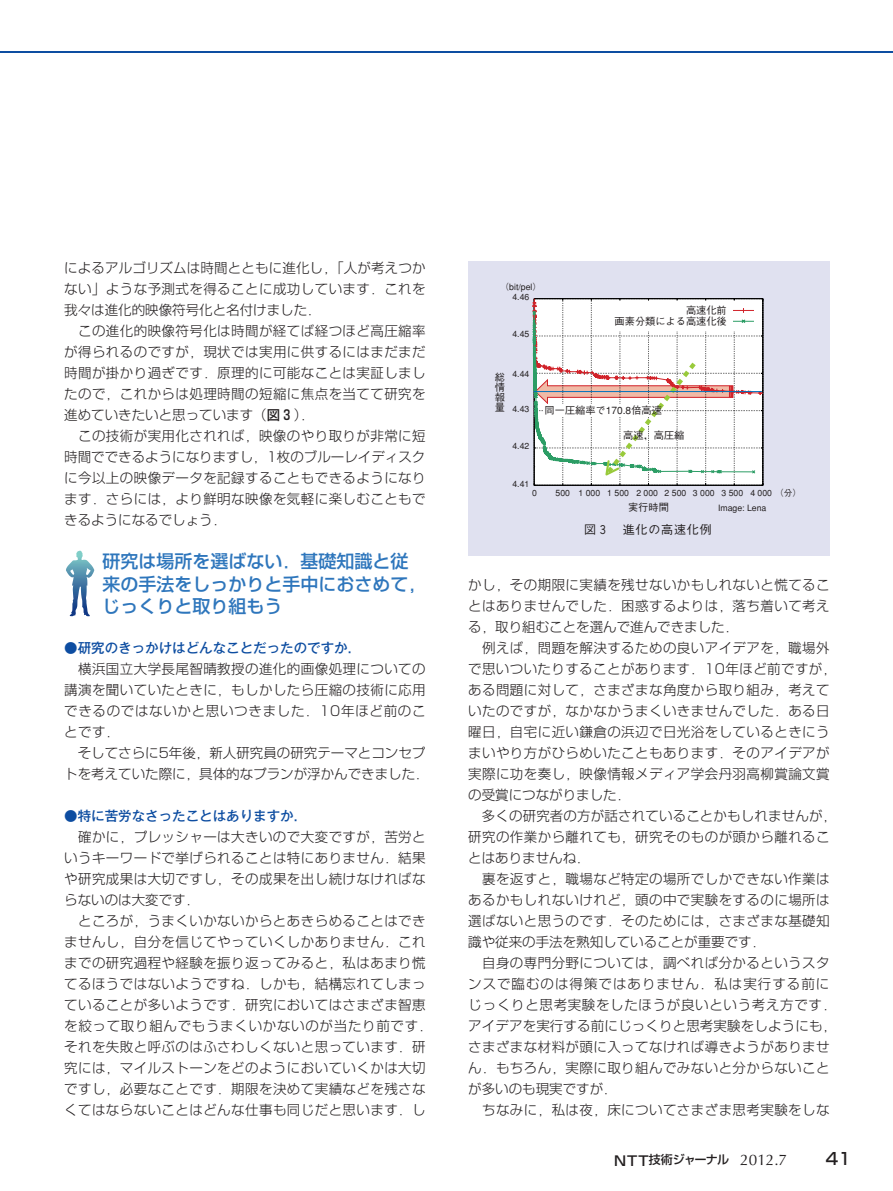
<style>
.page{position:relative;width:893px;height:1191px;background:#fff}
.page>*{position:absolute;margin:0;border:0;box-sizing:border-box;transform-origin:0 0}
.t1{font:500 18px/22.5px "Shin Go";color:#2e76bc}
.t2{font:500 16.5px "Shin Go";color:#231f20}
.t3{font:15.3px "Optima";color:#231f20}
.t4{font:300 13.5px "Shin Go";letter-spacing:.03em;color:#231f20}
.t5{font:300 13.5px "Shin Go";color:#231f20}
.t6{font:300 13.5px "Shin Go";letter-spacing:.01em;color:#231f20}
.t7{font:300 13.5px "Shin Go";letter-spacing:.05em;color:#231f20}
.t8{font:500 13.5px "Gothic MB101";color:#0d4da1}
.t9{font:300 13.5px "Shin Go";letter-spacing:.075em;color:#231f20}
.t10{font:500 12px "Shin Go";letter-spacing:-.075em;color:#231f20}
.t11{font:500 12px "Gothic BBB";letter-spacing:.07em;color:#231f20}
.t12{font:500 10.2px/10.2px "Gothic BBB";color:#231f20;text-align:justify}
.t13{font:500 8.7px/14.7px "Gothic BBB";color:#231f20}
.s1{font-weight:500}
.s2{font-size:13.5px}
</style>
<div class="page">
<hr style="left:0;top:51px;width:892px;height:2px;background:#0d4da1">
<svg style="left:66px;top:550px;width:28px;height:66px"></svg>
<div style="left:468px;top:262px;width:362px;height:294px;background:#e0e1f0"></div>
<svg style="left:532px;top:298px;width:231px;height:188px;background:#edeae7"></svg>
<div style="left:543px;top:404px;width:106px;height:12px;background:#fff"></div>
<hr style="left:534px;top:391px;width:228px;height:1px;background:#0072bc">
<p class="t6" style="left:64px;top:259px;width:363px">によるアルゴリズムは時間とともに進化し「，人が考えつか</p>
<p class="t4" style="left:64px;top:280px;width:363px">ない」ような予測式を得ることに成功しています．これを</p>
<p class="t5" style="left:64px;top:301px;width:258px">我々は進化的映像符号化と名付けました．</p>
<p class="t4" style="left:78px;top:322px;width:349px">この進化的映像符号化は時間が経てば経つほど高圧縮率</p>
<p class="t4" style="left:64px;top:343px;width:363px">が得られるのですが，現状では実用に供するにはまだまだ</p>
<p class="t4" style="left:64px;top:364px;width:363px">時間が掛かり過ぎです．原理的に可能なことは実証しまし</p>
<p class="t4" style="left:64px;top:385px;width:363px">たので，これからは処理時間の短縮に焦点を当てて研究を</p>
<p class="t5" style="left:64px;top:406px;width:251px">進めていきたいと思っています（<span class="s1">図３</span>．(</p>
<p class="t4" style="left:78px;top:427px;width:349px">この技術が実用化されれば，映像のやり取りが非常に短</p>
<p class="t5" style="left:64px;top:448px;width:363px">時間でできるようになりますし，1枚のブルーレイディスク</p>
<p class="t4" style="left:64px;top:469px;width:363px">に今以上の映像データを記録することもできるようになり</p>
<p class="t4" style="left:64px;top:490px;width:363px">ます．さらには，より鮮明な映像を気軽に楽しむこともで</p>
<p class="t5" style="left:64px;top:511px;width:163px">きるようになるでしょう．</p>
<p class="t1" style="left:102px;top:549px;width:325px">研究は場所を選ばない．基礎知識と従来の手法をしっかりと手中におさめて，じっくりと取り組もう</p>
<p class="t8" style="left:64px;top:638px;width:298px">●研究のきっかけはどんなことだったのですか．</p>
<p class="t4" style="left:78px;top:660px;width:349px">横浜国立大学長尾智晴教授の進化的画像処理についての</p>
<p class="t4" style="left:64px;top:681px;width:363px">講演を聞いていたときに，もしかしたら圧縮の技術に応用</p>
<p class="t7" style="left:64px;top:702px;width:363px">できるのではないかと思いつきました．10年ほど前のこ</p>
<p class="t4" style="left:64px;top:723px;width:57px">とです．</p>
<p class="t5" style="left:78px;top:744px;width:349px">そしてさらに5年後，新人研究員の研究テーマとコンセプ</p>
<p class="t5" style="left:64px;top:765px;width:366px">トを考えていた際に，具体的なプランが浮かんできました．</p>
<p class="t8" style="left:64px;top:806px;width:244px">●特に苦労なさったことはありますか．</p>
<p class="t4" style="left:78px;top:828px;width:349px">確かに，プレッシャーは大きいので大変ですが，苦労と</p>
<p class="t4" style="left:64px;top:849px;width:363px">いうキーワードで挙げられることは特にありません．結果</p>
<p class="t4" style="left:64px;top:870px;width:363px">や研究成果は大切ですし，その成果を出し続けなければな</p>
<p class="t5" style="left:64px;top:891px;width:136px">らないのは大変です．</p>
<p class="t4" style="left:78px;top:912px;width:349px">ところが，うまくいかないからとあきらめることはでき</p>
<p class="t4" style="left:64px;top:933px;width:363px">ませんし，自分を信じてやっていくしかありません．これ</p>
<p class="t4" style="left:64px;top:954px;width:363px">までの研究過程や経験を振り返ってみると，私はあまり慌</p>
<p class="t4" style="left:64px;top:975px;width:363px">てるほうではないようですね．しかも，結構忘れてしまっ</p>
<p class="t4" style="left:64px;top:996px;width:363px">ていることが多いようです．研究においてはさまざま智恵</p>
<p class="t7" style="left:64px;top:1017px;width:370px">を絞って取り組んでもうまくいかないのが当たり前です．</p>
<p class="t4" style="left:64px;top:1038px;width:363px">それを失敗と呼ぶのはふさわしくないと思っています．研</p>
<p class="t4" style="left:64px;top:1059px;width:363px">究には，マイルストーンをどのようにおいていくかは大切</p>
<p class="t4" style="left:64px;top:1080px;width:363px">ですし，必要なことです．期限を決めて実績などを残さな</p>
<p class="t4" style="left:64px;top:1101px;width:363px">くてはならないことはどんな仕事も同じだと思います．し</p>
<p class="t13" style="left:501px;top:282px;width:42px;line-height:9.6px;text-align:center">（bit/pel(<br>4.46</p>
<p class="t13" style="left:512px;top:326px;width:18px">4.45</p>
<p class="t13" style="left:512px;top:366px;width:18px">4.44</p>
<p class="t13" style="left:512px;top:402px;width:18px">4.43</p>
<p class="t13" style="left:512px;top:439px;width:18px">4.42</p>
<p class="t13" style="left:512px;top:476px;width:18px">4.41</p>
<p class="t12" style="left:495px;top:372px;width:12px">総情報量</p>
<p class="t13" style="left:532px;top:486px;width:6px">0</p>
<p class="t12" style="left:686px;top:305px;width:42px">高速化前</p>
<p class="t12" style="left:615px;top:316px;width:114px">画素分類による高速化後</p>
<p class="t12" style="left:545px;top:405px;width:119px">同一圧縮率で170.8倍高速</p>
<p class="t12" style="left:623px;top:430px;width:63px">高速，高圧縮</p>
<p class="t13" style="left:556px;top:486px;width:16px">500</p>
<p class="t13" style="left:578px;top:486px;width:23px">1 000</p>
<p class="t13" style="left:718px;top:486px;width:85px;text-indent:32px">4 000 （分(<br>Image: Lena</p>
<p class="t13" style="left:636px;top:486px;width:23px">2 000</p>
<p class="t13" style="left:665px;top:486px;width:23px">2 500</p>
<p class="t13" style="left:607px;top:486px;width:23px">1 500</p>
<p class="t13" style="left:693px;top:486px;width:23px">3 000</p>
<p class="t13" style="left:721px;top:486px;width:23px">3 500</p>
<p class="t12" style="left:628px;top:502px;width:42px">実行時間</p>
<p class="t11" style="left:584px;top:522px;width:129px">図３　進化の高速化例</p>
<p class="t4" style="left:468px;top:576px;width:363px">かし，その期限に実績を残せないかもしれないと慌てるこ</p>
<p class="t4" style="left:468px;top:597px;width:363px">とはありませんでした．困惑するよりは，落ち着いて考え</p>
<p class="t5" style="left:468px;top:618px;width:271px">る，取り組むことを選んで進んできました．</p>
<p class="t4" style="left:482px;top:639px;width:349px">例えば，問題を解決するための良いアイデアを，職場外</p>
<p class="t4" style="left:468px;top:660px;width:370px">で思いついたりすることがあります．10年ほど前ですが，</p>
<p class="t4" style="left:468px;top:681px;width:363px">ある問題に対して，さまざまな角度から取り組み，考えて</p>
<p class="t4" style="left:468px;top:702px;width:363px">いたのですが，なかなかうまくいきませんでした．ある日</p>
<p class="t4" style="left:468px;top:723px;width:363px">曜日，自宅に近い鎌倉の浜辺で日光浴をしているときにう</p>
<p class="t4" style="left:468px;top:744px;width:363px">まいやり方がひらめいたこともあります．そのアイデアが</p>
<p class="t4" style="left:468px;top:765px;width:363px">実際に功を奏し，映像情報メディア学会丹羽高柳賞論文賞</p>
<p class="t5" style="left:468px;top:786px;width:163px">の受賞につながりました．</p>
<p class="t6" style="left:482px;top:807px;width:356px">多くの研究者の方が話されていることかもしれませんが，</p>
<p class="t4" style="left:468px;top:828px;width:363px">研究の作業から離れても，研究そのものが頭から離れるこ</p>
<p class="t5" style="left:468px;top:849px;width:123px">とはありませんね．</p>
<p class="t4" style="left:482px;top:870px;width:349px">裏を返すと，職場など特定の場所でしかできない作業は</p>
<p class="t4" style="left:468px;top:891px;width:363px">あるかもしれないけれど，頭の中で実験をするのに場所は</p>
<p class="t4" style="left:468px;top:912px;width:363px">選ばないと思うのです．そのためには，さまざまな基礎知</p>
<p class="t5" style="left:468px;top:933px;width:298px">識や従来の手法を熟知していることが重要です．</p>
<p class="t4" style="left:482px;top:954px;width:349px">自身の専門分野については，調べれば分かるというスタ</p>
<p class="t9" style="left:468px;top:975px;width:363px">ンスで臨むのは得策ではありません．私は実行する前に</p>
<p class="t7" style="left:468px;top:996px;width:370px">じっくりと思考実験をしたほうが良いという考え方です．</p>
<p class="t6" style="left:468px;top:1017px;width:370px">アイデアを実行する前にじっくりと思考実験をしようにも，</p>
<p class="t4" style="left:468px;top:1038px;width:363px">さまざまな材料が頭に入ってなければ導きようがありませ</p>
<p class="t4" style="left:468px;top:1059px;width:363px">ん．もちろん，実際に取り組んでみないと分からないこと</p>
<p class="t5" style="left:468px;top:1080px;width:150px">が多いのも現実ですが．</p>
<p class="t4" style="left:482px;top:1101px;width:349px">ちなみに，私は夜，床についてさまざま思考実験をしな</p>
<p class="t10" style="left:614px;top:1151px;width:117px"><span class="s2">NTT</span>技術ジャーナル</p>
<p class="t3" style="left:740px;top:1151px;width:48px">2012.7</p>
<p class="t2" style="left:826px;top:1148px;width:27px">41</p>
</div>
